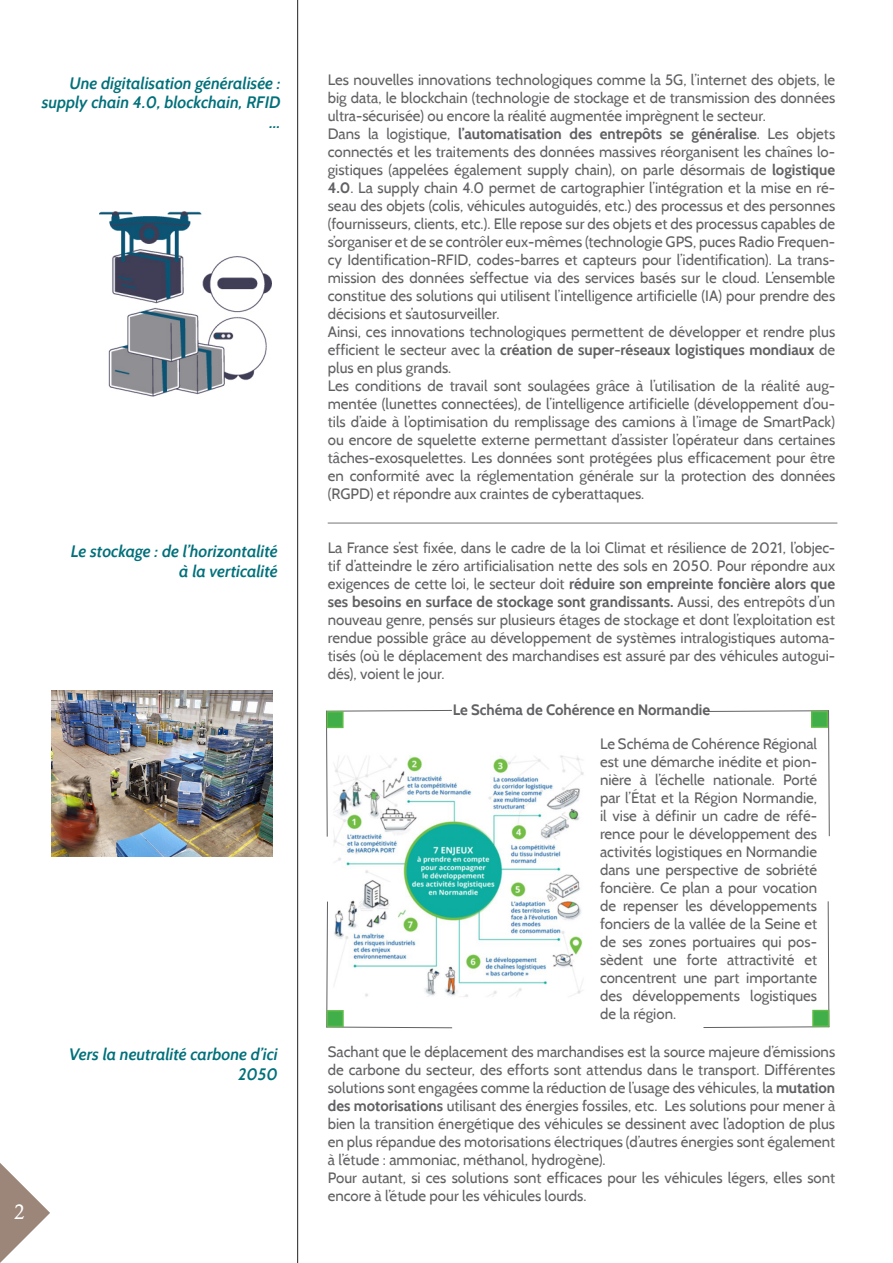
<style>
.page{position:relative;width:893px;height:1263px;background:#fff}
.page>*{position:absolute;margin:0;border:0;box-sizing:border-box;transform-origin:0 0}
.t1{font:21px "Calisto";color:#fff}
.t2{font:italic 600 16.5px/19.8px "Cabin";color:#00707a;text-align:right}
.t3{font:15px/18px "Cabin";color:#616164;text-align:justify}
.t4{font:700 15px "Cabin";color:#616164}
.s1{font-weight:700}
</style>
<div class="page">
<hr style="left:297px;top:0;width:1px;height:1263px;background:#231f20">
<svg style="left:0;top:1163px;width:50px;height:100px"></svg>
<hr style="left:328px;top:523px;width:509px;height:1px;background:#737674">
<img style="left:99px;top:211px;width:172px;height:185px">
<img style="left:333px;top:755px;width:251px;height:242px">
<svg style="left:326px;top:901px;width:127px;height:127px"></svg>
<img style="left:51px;top:690px;width:221px;height:166px">
<svg style="left:326px;top:710px;width:127px;height:127px"></svg>
<svg style="left:703px;top:901px;width:127px;height:127px"></svg>
<svg style="left:703px;top:710px;width:127px;height:127px"></svg>
<div style="left:327px;top:711px;width:17px;height:17px;background:#40ae49;border:2px solid #5dbb46"></div>
<div style="left:811px;top:711px;width:17px;height:17px;background:#40ae49;border:2px solid #5dbb46"></div>
<div style="left:327px;top:1010px;width:17px;height:17px;background:#40ae49;border:2px solid #5dbb46"></div>
<div style="left:812px;top:1010px;width:17px;height:17px;background:#40ae49;border:2px solid #5dbb46"></div>
<p class="t2" style="left:42px;top:73px;width:240px">Une digitalisation généralisée : supply chain 4.0, blockchain, RFID ...</p>
<p class="t2" style="left:71px;top:542px;width:209px">Le stockage : de l’horizontalité à la verticalité</p>
<p class="t2" style="left:69px;top:1044px;width:210px">Vers la neutralité carbone d’ici<br>2050</p>
<h1 class="t1" style="left:14px;top:1200px;width:12px">2</h1>
<p class="t3" style="left:328px;top:71px;width:509px">Les nouvelles innovations technologiques comme la 5G, l’internet des objets, le big data, le blockchain (technologie de stockage et de transmission des données ultra-sécurisée) ou encore la réalité augmentée imprègnent le secteur.</p>
<p class="t3" style="left:328px;top:125px;width:509px">Dans la logistique, <span class="s1">l’automatisation des entrepôts se généralise</span>. Les objets connectés et les traitements des données massives réorganisent les chaînes lo&shy;gistiques (appelées également supply chain), on parle désormais de <span class="s1">logistique 4.0</span>. La supply chain 4.0 permet de cartographier l’intégration et la mise en ré&shy;seau des objets (colis, véhicules autoguidés, etc.) des processus et des personnes (fournisseurs, clients, etc.). Elle repose sur des objets et des processus capables de s’organiser et de se contrôler eux-mêmes (technologie GPS, puces Radio Frequen&shy;cy Identification-RFID, codes-barres et capteurs pour l’identification). La trans&shy;mission des données s’effectue via des services basés sur le cloud. L’ensemble constitue des solutions qui utilisent l’intelligence artificielle (IA) pour prendre des décisions et s’autosurveiller.</p>
<p class="t3" style="left:328px;top:323px;width:509px">Ainsi, ces innovations technologiques permettent de développer et rendre plus efficient le secteur avec la <span class="s1">création de super-réseaux logistiques mondiaux</span> de plus en plus grands.</p>
<p class="t3" style="left:328px;top:377px;width:509px">Les conditions de travail sont soulagées grâce à l’utilisation de la réalité aug&shy;mentée (lunettes connectées), de l’intelligence artificielle (développement d’ou&shy;tils d’aide à l’optimisation du remplissage des camions à l’image de SmartPack) ou encore de squelette externe permettant d’assister l’opérateur dans certaines tâches-exosquelettes. Les données sont protégées plus efficacement pour être en conformité avec la réglementation générale sur la protection des données (RGPD) et répondre aux craintes de cyberattaques.</p>
<p class="t3" style="left:328px;top:539px;width:509px">La France s’est fixée, dans le cadre de la loi Climat et résilience de 2021, l’objec&shy;tif d’atteindre le zéro artificialisation nette des sols en 2050. Pour répondre aux exigences de cette loi, le secteur doit <span class="s1">réduire son empreinte foncière alors que ses besoins en surface de stockage sont grandissants.</span> Aussi, des entrepôts d’un nouveau genre, pensés sur plusieurs étages de stockage et dont l’exploitation est rendue possible grâce au développement de systèmes intralogistiques automa&shy;tisés (où le déplacement des marchandises est assuré par des véhicules autogui&shy;dés), voient le jour.</p>
<p class="t4" style="left:453px;top:701px;width:259px">Le Schéma de Cohérence en Normandie</p>
<p class="t3" style="left:600px;top:735px;width:219px">Le Schéma de Cohérence Régional est une démarche inédite et pion&shy;nière à l’échelle nationale. Porté par l’État et la Région Normandie, il vise à définir un cadre de réfé&shy;rence pour le développement des activités logistiques en Normandie dans une perspective de sobriété foncière. Ce plan a pour vocation de repenser les développements fonciers de la vallée de la Seine et de ses zones portuaires qui pos&shy;sèdent une forte attractivité et concentrent une part importante des développements logistiques de la région.</p>
<p class="t3" style="left:328px;top:1043px;width:509px">Sachant que le déplacement des marchandises est la source majeure d’émissions de carbone du secteur, des efforts sont attendus dans le transport. Différentes solutions sont engagées comme la réduction de l’usage des véhicules, la <span class="s1">mutation des motorisations</span> utilisant des énergies fossiles, etc. Les solutions pour mener à bien la transition énergétique des véhicules se dessinent avec l’adoption de plus en plus répandue des motorisations électriques (d’autres énergies sont également à l’étude : ammoniac, méthanol, hydrogène).</p>
<p class="t3" style="left:328px;top:1169px;width:509px">Pour autant, si ces solutions sont efficaces pour les véhicules légers, elles sont encore à l’étude pour les véhicules lourds.</p>
</div>
